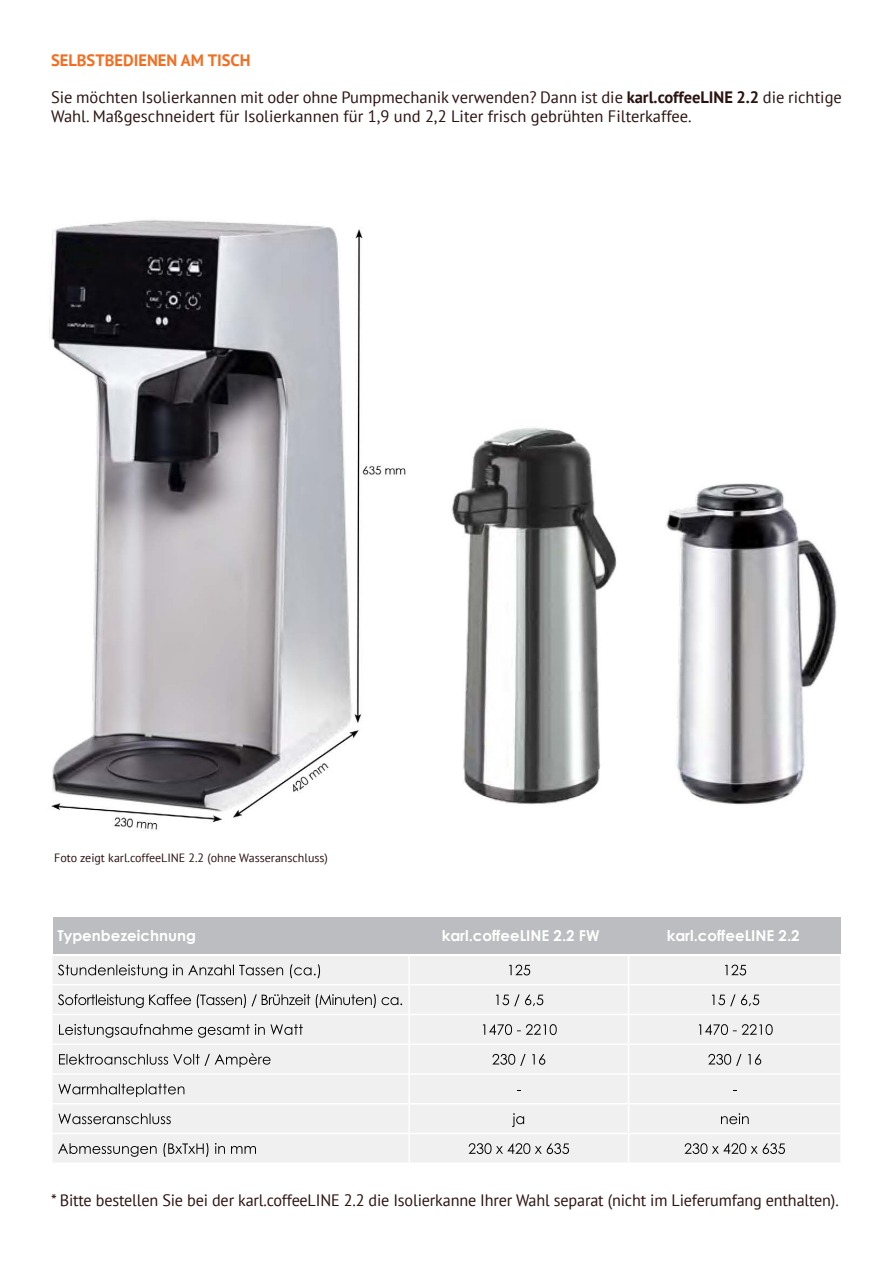
<style>
.page{position:relative;width:893px;height:1263px;background:#fff}
.page>*{position:absolute;margin:0;border:0;box-sizing:border-box;transform-origin:0 0}
.t1{font:16.5px/19.8px "PT Sans";color:#2b1311}
.t2{font:700 16.5px "PT Sans";color:#f36e21}
.t3{font:700 15px "Century Gothic";color:#fff}
.t4{font:12px "PT Sans";color:#2b1311}
.s1{font-weight:700}
</style>
<div class="page">
<img style="left:49px;top:220px;width:788px;height:611px">
<div style="left:53px;top:957px;width:787px;height:205px;background:#f0f0f0"></div>
<hr style="left:408px;top:957px;width:2px;height:27px;background:#fff">
<hr style="left:51px;top:984px;width:358px;height:1px;background:#fff">
<hr style="left:409px;top:984px;width:219px;height:1px;background:#fff">
<hr style="left:408px;top:985px;width:2px;height:29px;background:#fff">
<hr style="left:628px;top:984px;width:213px;height:1px;background:#fff">
<hr style="left:51px;top:1014px;width:358px;height:1px;background:#fff">
<hr style="left:409px;top:1014px;width:219px;height:1px;background:#fff">
<hr style="left:408px;top:1015px;width:2px;height:28px;background:#fff">
<hr style="left:628px;top:1014px;width:213px;height:1px;background:#fff">
<hr style="left:51px;top:1043px;width:358px;height:2px;background:#fff">
<hr style="left:409px;top:1043px;width:219px;height:2px;background:#fff">
<hr style="left:408px;top:1045px;width:2px;height:28px;background:#fff">
<hr style="left:628px;top:1043px;width:213px;height:2px;background:#fff">
<hr style="left:51px;top:1073px;width:358px;height:2px;background:#fff">
<hr style="left:409px;top:1073px;width:219px;height:2px;background:#fff">
<hr style="left:408px;top:1075px;width:2px;height:28px;background:#fff">
<hr style="left:628px;top:1073px;width:213px;height:2px;background:#fff">
<hr style="left:51px;top:1103px;width:358px;height:1px;background:#fff">
<hr style="left:409px;top:1103px;width:219px;height:1px;background:#fff">
<hr style="left:408px;top:1104px;width:2px;height:29px;background:#fff">
<hr style="left:628px;top:1103px;width:213px;height:1px;background:#fff">
<hr style="left:51px;top:1133px;width:358px;height:1px;background:#fff">
<hr style="left:409px;top:1133px;width:219px;height:1px;background:#fff">
<hr style="left:408px;top:1134px;width:2px;height:28px;background:#fff">
<hr style="left:628px;top:1133px;width:213px;height:1px;background:#fff">
<svg style="left:628px;top:957px;width:1px;height:205px"></svg>
<svg style="left:58px;top:964px;width:262px;height:14px"></svg>
<svg style="left:509px;top:964px;width:21px;height:11px"></svg>
<svg style="left:725px;top:964px;width:21px;height:11px"></svg>
<svg style="left:58px;top:994px;width:344px;height:14px"></svg>
<svg style="left:496px;top:994px;width:47px;height:12px"></svg>
<svg style="left:712px;top:994px;width:47px;height:12px"></svg>
<svg style="left:59px;top:1024px;width:244px;height:14px"></svg>
<svg style="left:483px;top:1024px;width:74px;height:11px"></svg>
<svg style="left:699px;top:1024px;width:74px;height:11px"></svg>
<svg style="left:59px;top:1053px;width:212px;height:14px"></svg>
<svg style="left:492px;top:1054px;width:53px;height:12px"></svg>
<svg style="left:708px;top:1054px;width:53px;height:12px"></svg>
<svg style="left:58px;top:1084px;width:126px;height:13px"></svg>
<svg style="left:58px;top:1113px;width:113px;height:11px"></svg>
<svg style="left:512px;top:1113px;width:12px;height:14px"></svg>
<svg style="left:721px;top:1113px;width:28px;height:11px"></svg>
<svg style="left:58px;top:1143px;width:198px;height:14px"></svg>
<svg style="left:468px;top:1143px;width:101px;height:11px"></svg>
<svg style="left:684px;top:1143px;width:101px;height:11px"></svg>
<div style="left:53px;top:917px;width:788px;height:37px;background:#bcbdc0"></div>
<p class="t2" style="left:51px;top:49px;width:201px">SELBSTBEDIENEN AM TISCH</p>
<p class="t1" style="left:51px;top:86px;width:792px">Sie möchten Isolierkannen mit oder ohne Pumpmechanik verwenden? Dann ist die <span class="s1">karl.coffeeLINE 2.2</span> die richtige<br>Wahl. Maßgeschneidert für Isolierkannen für 1,9 und 2,2 Liter frisch gebrühten Filterkaffee.</p>
<p class="t4" style="left:54px;top:850px;width:275px">Foto zeigt karl.coffeeLINE 2.2 (ohne Wasseranschluss)</p>
<p class="t3" style="left:57px;top:924px;width:140px">Typenbezeichnung</p>
<p class="t3" style="left:442px;top:924px;width:159px">karl.coffeeLINE 2.2 FW</p>
<p class="t3" style="left:667px;top:924px;width:134px">karl.coffeeLINE 2.2</p>
<p class="t1" style="left:51px;top:1190px;width:789px">* Bitte bestellen Sie bei der karl.coffeeLINE 2.2 die Isolierkanne Ihrer Wahl separat (nicht im Lieferumfang enthalten).</p>
</div>
